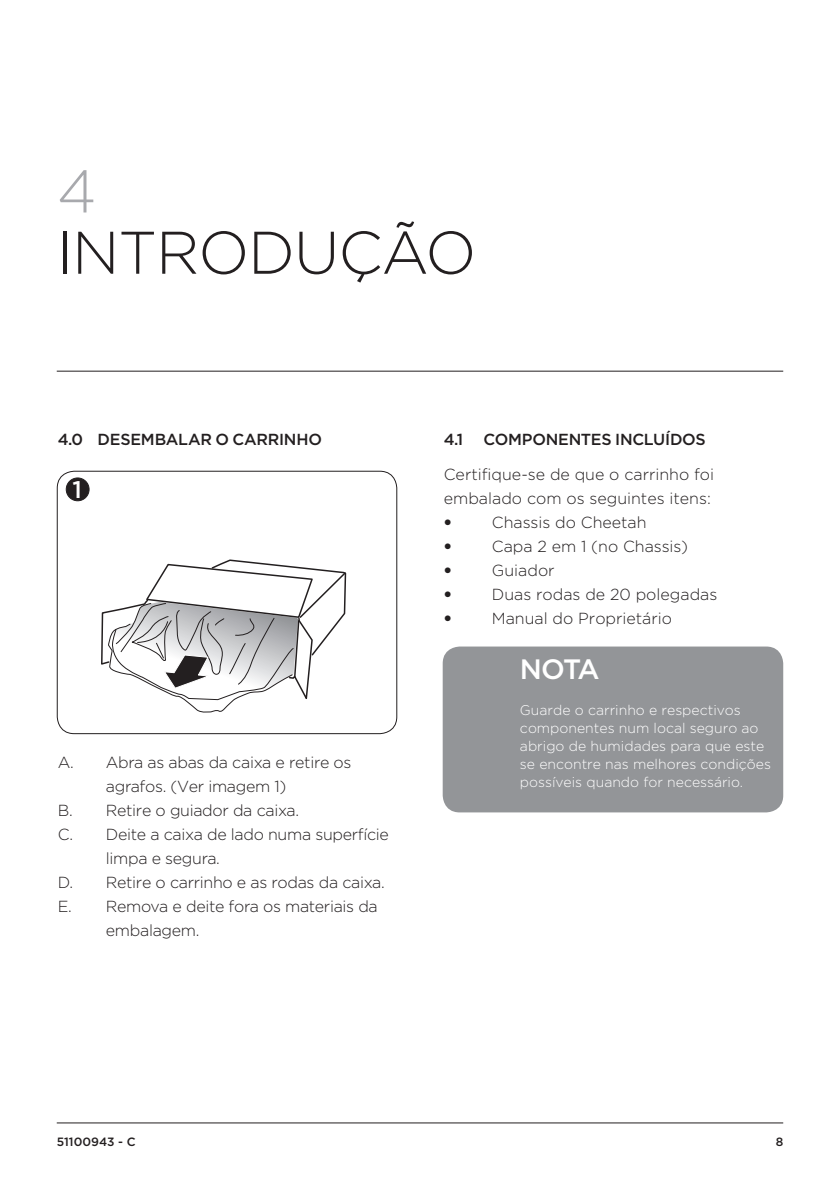
<style>
.page{position:relative;width:840px;height:1191px;background:#fff}
.page>*{position:absolute;margin:0;border:0;box-sizing:border-box;transform-origin:0 0}
.t1{font:300 60px "Thule";letter-spacing:-.02em;color:#231f20}
.t2{font:300 60px "Thule";color:#a8a9ad}
.Subheading{font:500 28px "Thule";color:#fff}
.t3{font:500 24px "Thule";color:#fff}
.body{font:300 16px/24px "Thule";letter-spacing:-.02em;color:#231f20}
.body-2{font:300 16px "Thule";color:#231f20}
.body_no_indent{font:300 16px/24px "Thule";color:#231f20}
.t4{font:500 16px "Thule";letter-spacing:-.015em;color:#231f20}
.TOC-_body{font:300 14px/18px "Thule";color:#fff}
.t5{font:500 12px "Thule";color:#231f20}
</style>
<div class="page">
<div style="left:442px;top:646px;width:340px;height:166px;background:#939598;border-radius:17px"></div>
<hr style="left:57px;top:371px;width:725px;height:1px;background:#231f20">
<div style="left:57px;top:471px;width:340px;height:263px;border:1px solid #231f20;border-radius:17px"></div>
<div style="left:66px;top:478px;width:23px;height:23px;background:#231f20;border-radius:50%"></div>
<div style="left:66px;top:477px;width:23px;height:24px;border:1px solid #231f20;border-radius:50%"></div>
<hr style="left:57px;top:1122px;width:725px;height:1px;background:#231f20">
<svg style="left:101px;top:559px;width:246px;height:154px"></svg>
<p class="t2" style="left:57px;top:153px;width:41px">4</p>
<p class="t1" style="left:57px;top:214px;width:421px">INTRODUÇÃO</p>
<p class="t4" style="left:58px;top:429px;width:265px">4.0 DESEMBALAR O CARRINHO</p>
<p class="t3" style="left:72px;top:474px;width:11px">1</p>
<p class="body" style="left:106px;top:750px;width:247px;text-indent:-48px">A. Abra as abas da caixa e retire os agrafos. (Ver imagem 1)</p>
<p class="body" style="left:58px;top:798px;width:243px">B. Retire o guiador da caixa.</p>
<p class="body" style="left:106px;top:822px;width:284px;text-indent:-48px">C. Deite a caixa de lado numa superfície limpa e segura.</p>
<p class="body" style="left:58px;top:870px;width:328px">D. Retire o carrinho e as rodas da caixa.</p>
<p class="body" style="left:106px;top:894px;width:273px;text-indent:-48px">E. Remova e deite fora os materiais da embalagem.</p>
<p class="t4" style="left:443px;top:429px;width:21px">4.1</p>
<p class="t4" style="left:483px;top:429px;width:223px">COMPONENTES INCLUÍDOS</p>
<p class="body_no_indent" style="left:443px;top:462px;width:272px">Certifique-se de que o carrinho foi embalado com os seguintes itens:</p>
<p class="body" style="left:443px;top:510px;width:9px">•</p>
<p class="body-2" style="left:491px;top:512px;width:156px">Chassis do Cheetah</p>
<p class="body" style="left:443px;top:534px;width:9px">•</p>
<p class="body-2" style="left:491px;top:536px;width:198px">Capa 2 em 1 (no Chassis)</p>
<p class="body" style="left:443px;top:558px;width:9px">•</p>
<p class="body-2" style="left:491px;top:560px;width:64px">Guiador</p>
<p class="body" style="left:443px;top:582px;width:9px">•</p>
<p class="body-2" style="left:491px;top:584px;width:227px">Duas rodas de 20 polegadas</p>
<p class="body" style="left:443px;top:606px;width:9px">•</p>
<p class="body-2" style="left:491px;top:608px;width:182px">Manual do Proprietário</p>
<p class="Subheading" style="left:519px;top:651px;width:81px">NOTA</p>
<p class="TOC-_body" style="left:519px;top:701px;width:252px">Guarde o carrinho e respectivos componentes num local seguro ao abrigo de humidades para que este se encontre nas melhores condições possíveis quando for necessário.</p>
<p class="t5" style="left:57px;top:1133px;width:80px">51100943 - C</p>
<p class="t5" style="left:775px;top:1133px;width:9px">8</p>
</div>
